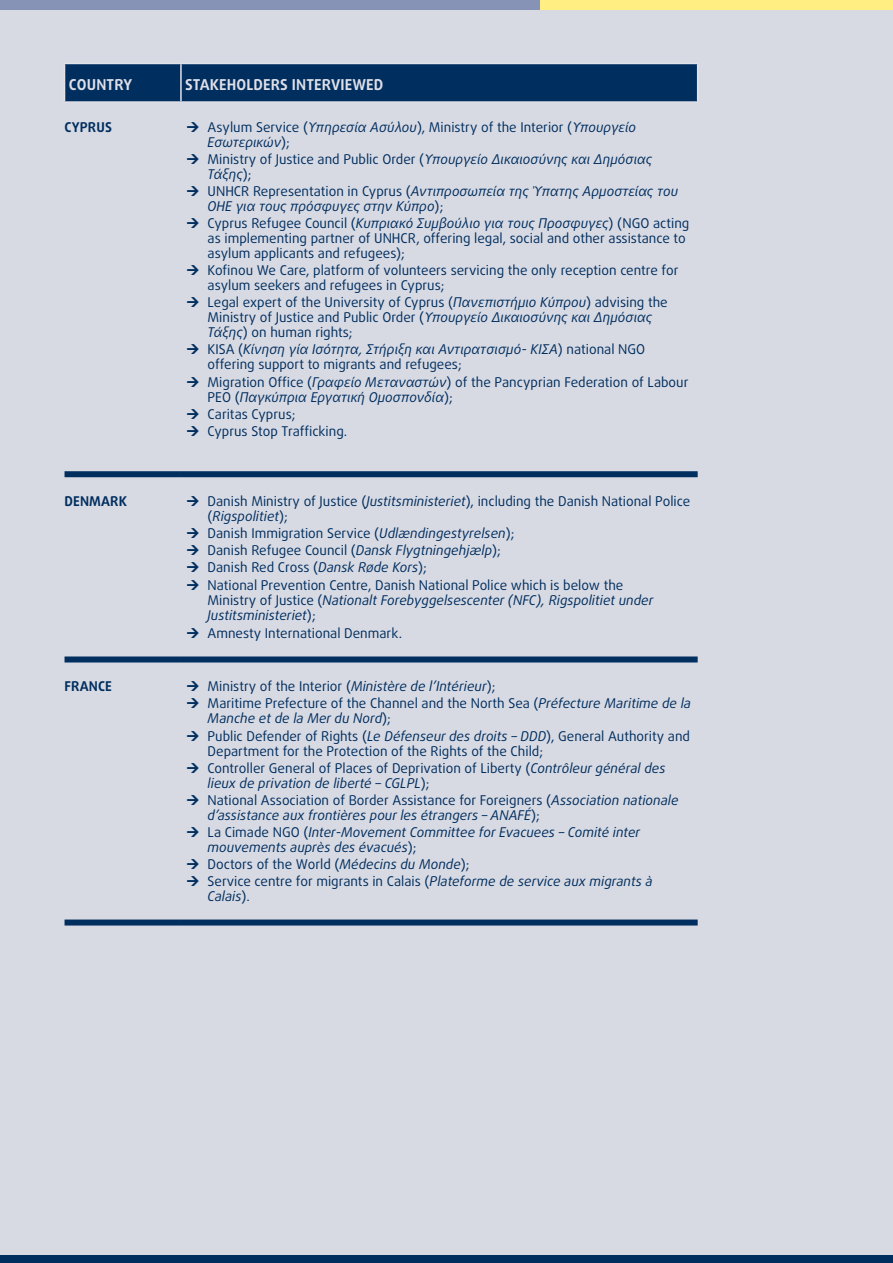
<style>
.page{position:relative;width:893px;height:1263px;background:#fff}
.page>*{position:absolute;margin:0;border:0;box-sizing:border-box;transform-origin:0 0}
.BodyText{font:700 15px "Daxline Pro";letter-spacing:.01em;color:#dedfe7}
.t1{font:13.5px/15px "Daxline Pro";color:#002e5f}
.t2{font:italic 13.5px/15px "Daxline Pro";color:#002e5f}
.BodyText-2{font:700 13.5px "Daxline Pro";letter-spacing:.01em;color:#002e5f}
.s1{font-style:italic}
.s2{font-style:normal}
</style>
<div class="page">
<div style="left:0;top:0;width:540px;height:10px;background:#8793b6"></div>
<div style="left:540px;top:0;width:353px;height:10px;background:#ffee81"></div>
<div style="left:0;top:1254px;width:893px;height:9px;background:#002e5f"></div>
<div style="left:0;top:10px;width:893px;height:1244px;background:#d8dae3"></div>
<div style="left:65px;top:64px;width:632px;height:37px;background:#002e5f"></div>
<div style="left:65px;top:471px;width:116px;height:6px;background:#002e5f"></div>
<div style="left:181px;top:471px;width:517px;height:6px;background:#002e5f"></div>
<div style="left:65px;top:656px;width:116px;height:6px;background:#002e5f"></div>
<div style="left:181px;top:656px;width:517px;height:6px;background:#002e5f"></div>
<div style="left:65px;top:919px;width:116px;height:6px;background:#002e5f"></div>
<div style="left:181px;top:919px;width:517px;height:6px;background:#002e5f"></div>
<hr style="left:64px;top:63px;width:117px;height:1px;background:#e2e3ea">
<hr style="left:64px;top:64px;width:1px;height:37px;background:#e2e3ea">
<hr style="left:64px;top:101px;width:117px;height:2px;background:#e2e3ea">
<hr style="left:181px;top:63px;width:517px;height:1px;background:#e2e3ea">
<hr style="left:180px;top:64px;width:2px;height:37px;background:#e2e3ea">
<hr style="left:697px;top:64px;width:1px;height:37px;background:#e2e3ea">
<hr style="left:181px;top:101px;width:517px;height:2px;background:#e2e3ea">
<p class="BodyText" style="left:69px;top:75px;width:65px">COUNTRY</p>
<p class="BodyText" style="left:185px;top:75px;width:199px">STAKEHOLDERS INTERVIEWED</p>
<p class="BodyText-2" style="left:65px;top:118px;width:49px">CYPRUS</p>
<p class="t1" style="left:208px;top:119px;width:430px">Asylum Service (<span class="s1">Υπηρεσία Ασύλου</span>), Ministry of the Interior (<span class="s1">Υπουργείο<br>Εσωτερικών</span>);</p>
<p class="t2" style="left:208px;top:151px;width:446px"><span class="s2">Ministry of Justice and Public Order (</span>Υπουργείο Δικαιοσύνης και Δημόσιας<br>Τάξης<span class="s2">);</span></p>
<p class="t2" style="left:208px;top:184px;width:472px"><span class="s2">UNHCR Representation in Cyprus (</span>Αντιπροσωπεία της Ύπατης Αρμοστείας του<br>ΟΗΕ για τους πρόσφυγες στην Κύπρο<span class="s2">);</span></p>
<p class="t1" style="left:208px;top:216px;width:483px">Cyprus Refugee Council (<span class="s1">Κυπριακό Συμβούλιο για τους Προσφυγες</span>) (NGO acting as implementing partner of UNHCR, offering legal, social and other assistance to asylum applicants and refugees);</p>
<p class="t1" style="left:208px;top:263px;width:472px">Kofinou We Care, platform of volunteers servicing the only reception centre for asylum seekers and refugees in Cyprus;</p>
<p class="t1" style="left:208px;top:295px;width:462px">Legal expert of the University of Cyprus (<span class="s1">Πανεπιστήμιο Κύπρου</span>) advising the<br>Ministry of Justice and Public Order (<span class="s1">Υπουργείο Δικαιοσύνης και Δημόσιας<br>Τάξης</span>) on human rights;</p>
<p class="t1" style="left:208px;top:342px;width:439px">KISA (<span class="s1">Κίνηση γία Ισότητα, Στήριξη και Αντιρατσισμό- ΚΙΣΑ</span>) national NGO offering support to migrants and refugees;</p>
<p class="t1" style="left:208px;top:374px;width:482px">Migration Office (<span class="s1">Γραφείο Μεταναστών</span>) of the Pancyprian Federation of Labour<br>PEO (<span class="s1">Παγκύπρια Εργατική Ομοσπονδία</span>);</p>
<p class="t1" style="left:208px;top:406px;width:89px">Caritas Cyprus;</p>
<p class="t1" style="left:208px;top:424px;width:141px">Cyprus Stop Trafficking.</p>
<p class="BodyText-2" style="left:65px;top:492px;width:64px">DENMARK</p>
<p class="t1" style="left:208px;top:494px;width:484px">Danish Ministry of Justice (<span class="s1">Justitsministeriet</span>), including the Danish National Police (<span class="s1">Rigspolitiet</span>);</p>
<p class="t1" style="left:208px;top:526px;width:308px">Danish Immigration Service (<span class="s1">Udlændingestyrelsen</span>);</p>
<p class="t1" style="left:208px;top:543px;width:295px">Danish Refugee Council (<span class="s1">Dansk Flygtningehjælp</span>);</p>
<p class="t1" style="left:208px;top:560px;width:221px">Danish Red Cross (<span class="s1">Dansk Røde Kors</span>);</p>
<p class="t1" style="left:208px;top:577px;width:447px">National Prevention Centre, Danish National Police which is below the<br>Ministry of Justice (<span class="s1">Nationalt Forebyggelsescenter (NFC), Rigspolitiet under<br>Justitsministeriet</span>);</p>
<p class="t1" style="left:208px;top:626px;width:196px">Amnesty International Denmark.</p>
<p class="BodyText-2" style="left:65px;top:677px;width:49px">FRANCE</p>
<p class="t1" style="left:208px;top:679px;width:289px">Ministry of the Interior (<span class="s1">Ministère de l’Intérieur</span>);</p>
<p class="t1" style="left:208px;top:696px;width:485px">Maritime Prefecture of the Channel and the North Sea (<span class="s1">Préfecture Maritime de la<br>Manche et de la Mer du Nord</span>);</p>
<p class="t1" style="left:208px;top:728px;width:484px">Public Defender of Rights (<span class="s1">Le Défenseur des droits – DDD</span>), General Authority and<br>Department for the Protection of the Rights of the Child;</p>
<p class="t2" style="left:208px;top:760px;width:459px"><span class="s2">Controller General of Places of Deprivation of Liberty (</span>Contrôleur général des lieux de privation de liberté – CGLPL<span class="s2">);</span></p>
<p class="t2" style="left:208px;top:792px;width:472px"><span class="s2">National Association of Border Assistance for Foreigners (</span>Association nationale d’assistance aux frontières pour les étrangers – ANAFÉ<span class="s2">);</span></p>
<p class="t2" style="left:208px;top:825px;width:434px"><span class="s2">La Cimade NGO (</span>Inter-Movement Committee for Evacuees – Comité inter mouvements auprès des évacués<span class="s2">);</span></p>
<p class="t1" style="left:208px;top:857px;width:264px">Doctors of the World (<span class="s1">Médecins du Monde</span>);</p>
<p class="t2" style="left:208px;top:874px;width:447px"><span class="s2">Service centre for migrants in Calais (</span>Plateforme de service aux migrants à<br>Calais<span class="s2">).</span></p>
</div>
